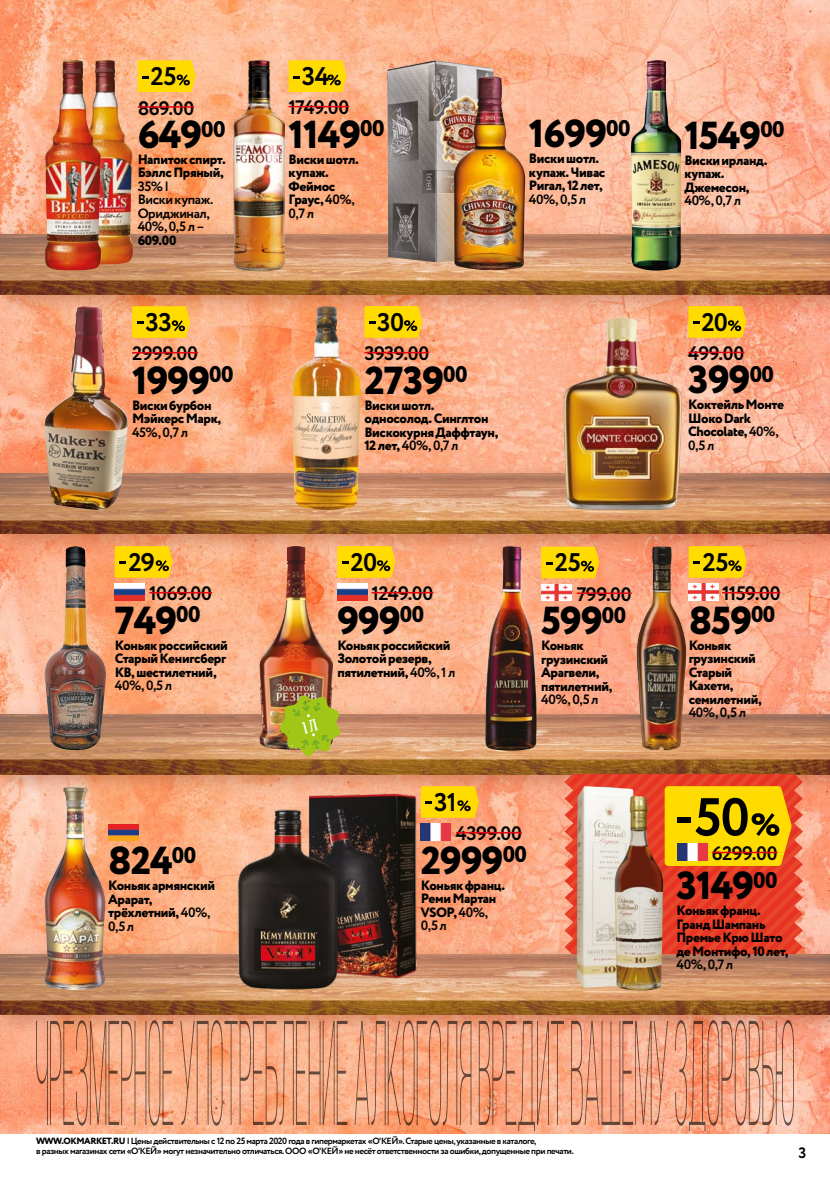
<style>
.page{position:relative;width:830px;height:1178px;background:#fff}
.page>*{position:absolute;margin:0;border:0;box-sizing:border-box;transform-origin:0 0}
.t1{font:700 53.4px "Circe";color:#000}
.t2{font:800 39px "Circe";letter-spacing:-.025em;color:#000}
.t3{font:700 25.5px "Circe";letter-spacing:-.025em;color:#000}
.t4{font:700 19.5px "Circe";letter-spacing:-.025em;color:#000}
.t5{font:700 15px "Circe";color:#000}
.t6{font:800 13.5px/13.5px "Circe";letter-spacing:-.025em;color:#000}
.t7{font:700 13.5px/13.5px "Circe";letter-spacing:-.03em;color:#000}
.t8{font:700 9px/10.5px "Circe";letter-spacing:-.045em;color:#000}
.s1{font-weight:700}
.s2{font-weight:800}
</style>
<div class="page">
<img style="left:1px;top:0;width:828px;height:1134px">
<div style="left:0;top:462px;width:829px;height:94px;background:#a65638;opacity:.5"></div>
<img style="left:0;top:474px;width:829px;height:60px">
<div style="left:0;top:222px;width:829px;height:94px;background:#a65638;opacity:.5"></div>
<img style="left:0;top:234px;width:829px;height:60px">
<div style="left:0;top:702px;width:829px;height:94px;background:#a65638;opacity:.5"></div>
<img style="left:0;top:714px;width:829px;height:60px">
<div style="left:0;top:942px;width:829px;height:94px;background:#a65638;opacity:.5"></div>
<img style="left:0;top:954px;width:829px;height:60px">
<img style="left:630px;top:60px;width:50px;height:211px">
<img style="left:387px;top:60px;width:138px;height:210px">
<img style="left:44px;top:306px;width:84px;height:204px">
<hr style="left:132px;top:352px;width:66px;height:1px;background:#e30613">
<svg style="left:132px;top:306px;width:58px;height:32px;background:#f2ce05"></svg>
<img style="left:292px;top:306px;width:68px;height:204px">
<hr style="left:364px;top:352px;width:65px;height:1px;background:#e30613">
<svg style="left:364px;top:306px;width:58px;height:32px;background:#f2cd05"></svg>
<img style="left:561px;top:318px;width:120px;height:192px">
<hr style="left:688px;top:352px;width:56px;height:1px;background:#e30613">
<svg style="left:688px;top:306px;width:58px;height:32px;background:#f2cd05"></svg>
<img style="left:485px;top:546px;width:51px;height:205px">
<hr style="left:576px;top:592px;width:55px;height:2px;background:#e30613">
<svg style="left:541px;top:547px;width:58px;height:31px;background:#f1cd04"></svg>
<img style="left:541px;top:584px;width:30px;height:17px">
<img style="left:45px;top:546px;width:61px;height:206px">
<hr style="left:149px;top:592px;width:63px;height:1px;background:#e30613">
<svg style="left:115px;top:546px;width:58px;height:32px;background:#f2cd06"></svg>
<img style="left:115px;top:584px;width:30px;height:16px">
<img style="left:45px;top:786px;width:60px;height:204px">
<img style="left:108px;top:824px;width:30px;height:17px">
<img style="left:636px;top:546px;width:49px;height:204px">
<hr style="left:721px;top:592px;width:59px;height:1px;background:#e30613">
<svg style="left:688px;top:546px;width:58px;height:32px;background:#f2cd05"></svg>
<img style="left:688px;top:584px;width:30px;height:16px">
<img style="left:259px;top:546px;width:55px;height:204px">
<hr style="left:371px;top:592px;width:62px;height:1px;background:#e30613">
<svg style="left:337px;top:546px;width:58px;height:32px;background:#f2cd05"></svg>
<img style="left:337px;top:584px;width:30px;height:16px">
<img style="left:231px;top:786px;width:193px;height:204px">
<hr style="left:455px;top:832px;width:67px;height:1px;background:#e30613">
<svg style="left:420px;top:786px;width:58px;height:32px;background:#f2cd05"></svg>
<img style="left:420px;top:824px;width:30px;height:16px">
<img style="left:576px;top:954px;width:87px;height:36px">
<svg style="left:564px;top:774px;width:238px;height:180px;background:#e1864b"></svg>
<img style="left:677px;top:843px;width:30px;height:17px">
<img style="left:101px;top:60px;width:32px;height:204px">
<img style="left:44px;top:60px;width:57px;height:210px">
<hr style="left:138px;top:106px;width:56px;height:2px;background:#e30613">
<svg style="left:138px;top:60px;width:57px;height:32px;background:#f2ce05"></svg>
<img style="left:234px;top:60px;width:50px;height:210px">
<hr style="left:288px;top:106px;width:61px;height:1px;background:#e30613">
<svg style="left:288px;top:60px;width:58px;height:32px;background:#f2ce06"></svg>
<svg style="left:36px;top:1020px;width:757px;height:111px;background:#e79e7c"></svg>
<img style="left:279px;top:695px;width:62px;height:62px">
<h3 class="t3" style="left:150px;top:59px;width:28px">25</h3>
<h3 class="t4" style="left:138px;top:95px;width:58px">869.00</h3>
<h2 class="t2" style="left:138px;top:108px;width:89px">649<sup>00</sup></h2>
<p class="t6" style="left:138px;top:153px;width:89px">Напиток спирт.<br>Бэллс Пряный,</p>
<p class="t7" style="left:138px;top:180px;width:77px">35% |<br>Вискикупаж.<br>Ориджинал,<br>40%,0,5 л –</p>
<p class="t6" style="left:138px;top:234px;width:40px">609.00</p>
<h3 class="t3" style="left:145px;top:305px;width:28px">33</h3>
<h3 class="t4" style="left:132px;top:341px;width:67px">2999.00</h3>
<h2 class="t2" style="left:132px;top:354px;width:103px">1999<sup>00</sup></h2>
<p class="t6" style="left:132px;top:399px;width:91px">Виски бурбон<br>Мэйкерс Марк,</p>
<p class="t7" style="left:132px;top:426px;width:57px">45%,0,7 л</p>
<h3 class="t3" style="left:128px;top:545px;width:28px">29</h3>
<h3 class="t4" style="left:149px;top:580px;width:64px">1069.00</h3>
<h2 class="t2" style="left:115px;top:594px;width:87px">749<sup>00</sup></h2>
<p class="t6" style="left:115px;top:639px;width:115px;text-align:justify">Коньяк российский Старый Кенигсберг КВ, шестилетний,</p>
<p class="t7" style="left:115px;top:679px;width:59px">40%,0,5 л</p>
<h2 class="t2" style="left:108px;top:834px;width:89px">824<sup>00</sup></h2>
<p class="t6" style="left:108px;top:880px;width:108px">Коньяк армянский<br>Арарат, трёхлетний, <span class="s1">40%,<br>0,5 л</span></p>
<h3 class="t3" style="left:301px;top:59px;width:29px">34</h3>
<h3 class="t4" style="left:288px;top:94px;width:62px">1749.00</h3>
<h2 class="t2" style="left:288px;top:108px;width:97px">1149<sup>00</sup></h2>
<p class="t6" style="left:288px;top:153px;width:72px">Виски шотл. купаж.<br>Феймос<br>Граус, <span class="s1">40%,<br>0,7 л</span></p>
<h2 class="t2" style="left:528px;top:107px;width:103px">1699<sup>00</sup></h2>
<p class="t6" style="left:528px;top:153px;width:78px">Виски шотл. купаж. Чивас<br>Ригал, 12 лет,</p>
<p class="t7" style="left:528px;top:193px;width:59px">40%,0,5 л</p>
<h3 class="t3" style="left:377px;top:305px;width:29px">30</h3>
<h3 class="t4" style="left:364px;top:340px;width:66px">3939.00</h3>
<h2 class="t2" style="left:364px;top:354px;width:104px">2739<sup>00</sup></h2>
<p class="t6" style="left:364px;top:399px;width:135px">Виски шотл. односолод. Синглтон<br>Вискокурня Даффтаун,<br>12 лет,<span class="s1">40%,0,7 л</span></p>
<h3 class="t3" style="left:350px;top:545px;width:28px">20</h3>
<h3 class="t3" style="left:554px;top:546px;width:28px">25</h3>
<h3 class="t4" style="left:371px;top:580px;width:63px">1249.00</h3>
<h2 class="t2" style="left:337px;top:594px;width:88px">999<sup>00</sup></h2>
<h3 class="t4" style="left:576px;top:581px;width:56px">799.00</h3>
<h2 class="t2" style="left:541px;top:594px;width:86px">599<sup>00</sup></h2>
<p class="t6" style="left:337px;top:639px;width:119px">Коньяк российский<br>Золотой резерв, пятилетний, <span class="s1">40%,1 л</span></p>
<p class="t6" style="left:541px;top:640px;width:73px">Коньяк грузинский<br>Арагвели, пятилетний,</p>
<p class="t7" style="left:541px;top:693px;width:59px">40%,0,5 л</p>
<h3 class="t3" style="left:434px;top:785px;width:24px">31</h3>
<h3 class="t4" style="left:455px;top:820px;width:68px">4399.00</h3>
<h2 class="t2" style="left:420px;top:834px;width:108px">2999<sup>00</sup></h2>
<p class="t6" style="left:420px;top:879px;width:86px">Коньяк франц.<br>Реми Мартан<br>VSOP, <span class="s1">40%,<br>0,5 л</span></p>
<h2 class="t2" style="left:684px;top:109px;width:102px">1549<sup>00</sup></h2>
<p class="t6" style="left:684px;top:154px;width:85px">Виски ирланд. купаж.<br>Джемесон,</p>
<p class="t7" style="left:684px;top:195px;width:58px">40%,0,7 л</p>
<h3 class="t3" style="left:701px;top:305px;width:28px">20</h3>
<h3 class="t4" style="left:688px;top:340px;width:57px">499.00</h3>
<h2 class="t2" style="left:688px;top:354px;width:87px">399<sup>00</sup></h2>
<p class="t6" style="left:688px;top:399px;width:97px">Коктейль Монте<br>Шоко Dark<br>Chocolate, <span class="s1">40%,<br>0,5 л</span></p>
<h3 class="t3" style="left:702px;top:545px;width:28px">25</h3>
<h3 class="t4" style="left:721px;top:580px;width:60px">1159.00</h3>
<h2 class="t2" style="left:688px;top:594px;width:88px">859<sup>00</sup></h2>
<p class="t6" style="left:688px;top:639px;width:75px">Коньяк грузинский<br>Старый<br>Кахети, семилетний,</p>
<p class="t7" style="left:688px;top:706px;width:59px">40%,0,5 л</p>
<h1 class="t1" style="left:694px;top:781px;width:57px">50</h1>
<h3 class="t4" style="left:711px;top:840px;width:67px">6299.00</h3>
<h2 class="t2" style="left:676px;top:859px;width:102px">3149<sup>00</sup></h2>
<p class="t6" style="left:676px;top:905px;width:114px">Коньяк франц.<br>Гранд Шампань<br>Премье Крю Шато де Монтифо, 10 лет,</p>
<p class="t7" style="left:676px;top:958px;width:58px">40%,0,7 л</p>
<p class="t8" style="left:36px;top:1136px;width:539px"><span class="s2">WWW.OKMARKET.RU</span> | Цены действительны с 12 по 25 марта 2020 года в гипермаркетах «О'КЕЙ». Старые цены, указанные в каталоге,<br>в разных магазинах сети «О'КЕЙ» могут незначительно отличаться. ООО «О'КЕЙ» не несёт ответственности за ошибки, допущенные при печати.</p>
<p class="t5" style="left:798px;top:1142px;width:9px">3</p>
</div>
